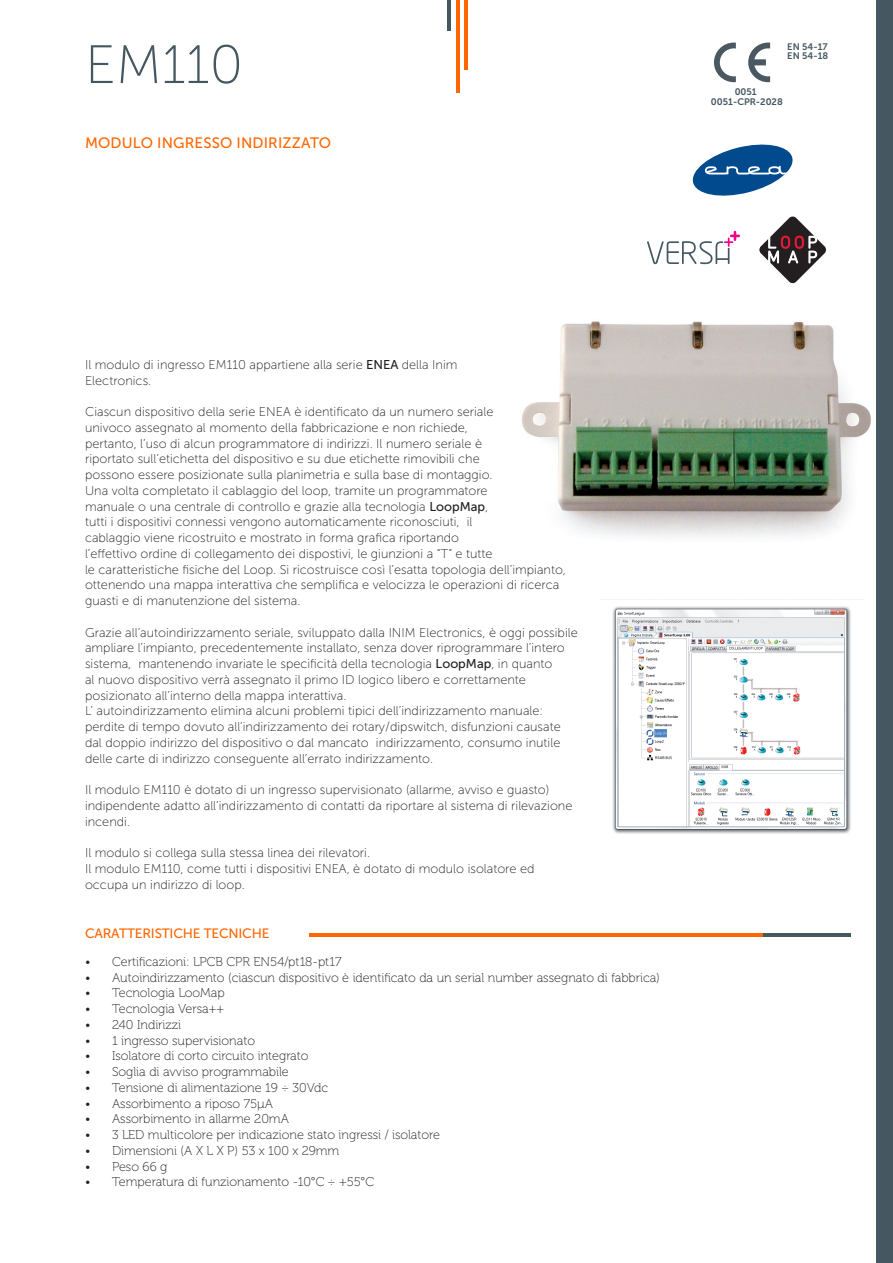
<style>
.page{position:relative;width:893px;height:1263px;background:#fff}
.page>*{position:absolute;margin:0;border:0;box-sizing:border-box;transform-origin:0 0}
.t1{font:54px "Museo Sans 100";color:#455760}
.t2{font:15px "Museo Sans 500";letter-spacing:.01em;color:#f60}
.t3{font:13.5px "Museo Sans 500";letter-spacing:-.015em;color:#f60}
.t4{font:12.75px/15.8px "Museo Sans 100";color:#231f20}
.t5{font:12.75px "Museo 100";color:#231f20}
.t6{font:9.45px "Museo Sans 700";color:#455760}
.s1{font-family:"Museo Sans 500"}
</style>
<div class="page">
<svg style="left:692px;top:144px;width:101px;height:52px"></svg>
<img style="left:612px;top:606px;width:239px;height:228px">
<img style="left:522px;top:321px;width:349px;height:217px">
<svg style="left:714px;top:43px;width:22px;height:39px"></svg>
<svg style="left:748px;top:43px;width:22px;height:39px"></svg>
<div style="left:876px;top:0;width:17px;height:1263px;background:#455760"></div>
<hr style="left:465px;top:0;width:3px;height:69px;background:#f60">
<hr style="left:456px;top:0;width:3px;height:93px;background:#f60">
<hr style="left:448px;top:0;width:3px;height:31px;background:#455760">
<svg style="left:647px;top:231px;width:93px;height:33px"></svg>
<svg style="left:759px;top:216px;width:67px;height:68px"></svg>
<hr style="left:309px;top:934px;width:454px;height:3px;background:#f60">
<hr style="left:763px;top:934px;width:87px;height:3px;background:#455760">
<p class="t1" style="left:85px;top:36px;width:160px">EM110</p>
<p class="t2" style="left:85px;top:135px;width:248px">MODULO INGRESSO INDIRIZZATO</p>
<p class="t6" style="left:787px;top:41px;width:42px">EN 54-17</p>
<p class="t6" style="left:787px;top:51px;width:43px">EN 54-18</p>
<p class="t6" style="left:735px;top:87px;width:24px">0051</p>
<p class="t6" style="left:711px;top:96px;width:73px">0051-CPR-2028</p>
<p class="t4" style="left:85px;top:357px;width:374px">Il modulo di ingresso EM110 appartiene alla serie <span class="s1">ENEA</span> della Inim<br>Electronics.</p>
<p class="t4" style="left:85px;top:404px;width:410px">Ciascun dispositivo della serie ENEA è identificato da un numero seriale univoco assegnato al momento della fabbricazione e non richiede, pertanto, l’uso di alcun programmatore di indirizzi. Il numero seriale è riportato sull’etichetta del dispositivo e su due etichette rimovibili che possono essere posizionate sulla planimetria e sulla base di montaggio.</p>
<p class="t4" style="left:85px;top:483px;width:482px">Una volta completato il cablaggio del loop, tramite un programmatore<br>manuale o una centrale di controllo e grazie alla tecnologia <span class="s1">LoopMap</span>,<br>tutti i dispositivi connessi vengono automaticamente riconosciuti, il<br>cablaggio viene ricostruito e mostrato in forma grafica riportando<br>l’effettivo ordine di collegamento dei dispostivi, le giunzioni a “T” e tutte<br>le caratteristiche fisiche del Loop. Si ricostruisce così l’esatta topologia dell’impianto, ottenendo una mappa interattiva che semplifica e velocizza le operazioni di ricerca guasti e di manutenzione del sistema.</p>
<p class="t4" style="left:85px;top:624px;width:494px">Grazie all’autoindirizzamento seriale, sviluppato dalla INIM Electronics, è oggi possibile ampliare l’impianto, precedentemente installato, senza dover riprogrammare l’intero sistema, mantenendo invariate le specificità della tecnologia <span class="s1">LoopMap</span>, in quanto<br>al nuovo dispositivo verrà assegnato il primo ID logico libero e correttamente posizionato all’interno della mappa interattiva.</p>
<p class="t4" style="left:85px;top:703px;width:477px">L’ autoindirizzamento elimina alcuni problemi tipici dell’indirizzamento manuale: perdite di tempo dovuto all’indirizzamento dei rotary/dipswitch, disfunzioni causate dal doppio indirizzo del dispositivo o dal mancato indirizzamento, consumo inutile delle carte di indirizzo conseguente all’errato indirizzamento.</p>
<p class="t4" style="left:85px;top:782px;width:489px">Il modulo EM110 è dotato di un ingresso supervisionato (allarme, avviso e guasto) indipendente adatto all’indirizzamento di contatti da riportare al sistema di rilevazione incendi.</p>
<p class="t4" style="left:85px;top:845px;width:287px">Il modulo si collega sulla stessa linea dei rilevatori.</p>
<p class="t4" style="left:85px;top:861px;width:451px">Il modulo EM110, come tutti i dispositivi ENEA, è dotato di modulo isolatore ed occupa un indirizzo di loop.</p>
<p class="t3" style="left:85px;top:926px;width:186px">CARATTERISTICHE TECNICHE</p>
<p class="t5" style="left:85px;top:955px;width:258px">• Certificazioni: LPCB CPR EN54/pt18-pt17</p>
<p class="t5" style="left:85px;top:970px;width:576px">• Autoindirizzamento (ciascun dispositivo è identificato da un serial number assegnato di fabbrica)</p>
<p class="t5" style="left:85px;top:986px;width:141px">• Tecnologia LooMap</p>
<p class="t5" style="left:85px;top:1002px;width:141px">• Tecnologia Versa++</p>
<p class="t5" style="left:85px;top:1018px;width:98px">• 240 Indirizzi</p>
<p class="t5" style="left:85px;top:1033px;width:172px">• 1 ingresso supervisionato</p>
<p class="t5" style="left:85px;top:1049px;width:225px">• Isolatore di corto circuito integrato</p>
<p class="t5" style="left:85px;top:1065px;width:205px">• Soglia di avviso programmabile</p>
<p class="t5" style="left:85px;top:1081px;width:245px">• Tensione di alimentazione 19 ÷ 30Vdc</p>
<p class="t5" style="left:85px;top:1096px;width:189px">• Assorbimento a riposo 75µA</p>
<p class="t5" style="left:85px;top:1112px;width:205px">• Assorbimento in allarme 20mA</p>
<p class="t5" style="left:85px;top:1128px;width:357px">• 3 LED multicolore per indicazione stato ingressi / isolatore</p>
<p class="t5" style="left:85px;top:1144px;width:256px">• Dimensioni (A X L X P) 53 x 100 x 29mm</p>
<p class="t5" style="left:85px;top:1159px;width:84px">• Peso 66 g</p>
<p class="t5" style="left:85px;top:1175px;width:291px">• Temperatura di funzionamento -10°C ÷ +55°C</p>
</div>
